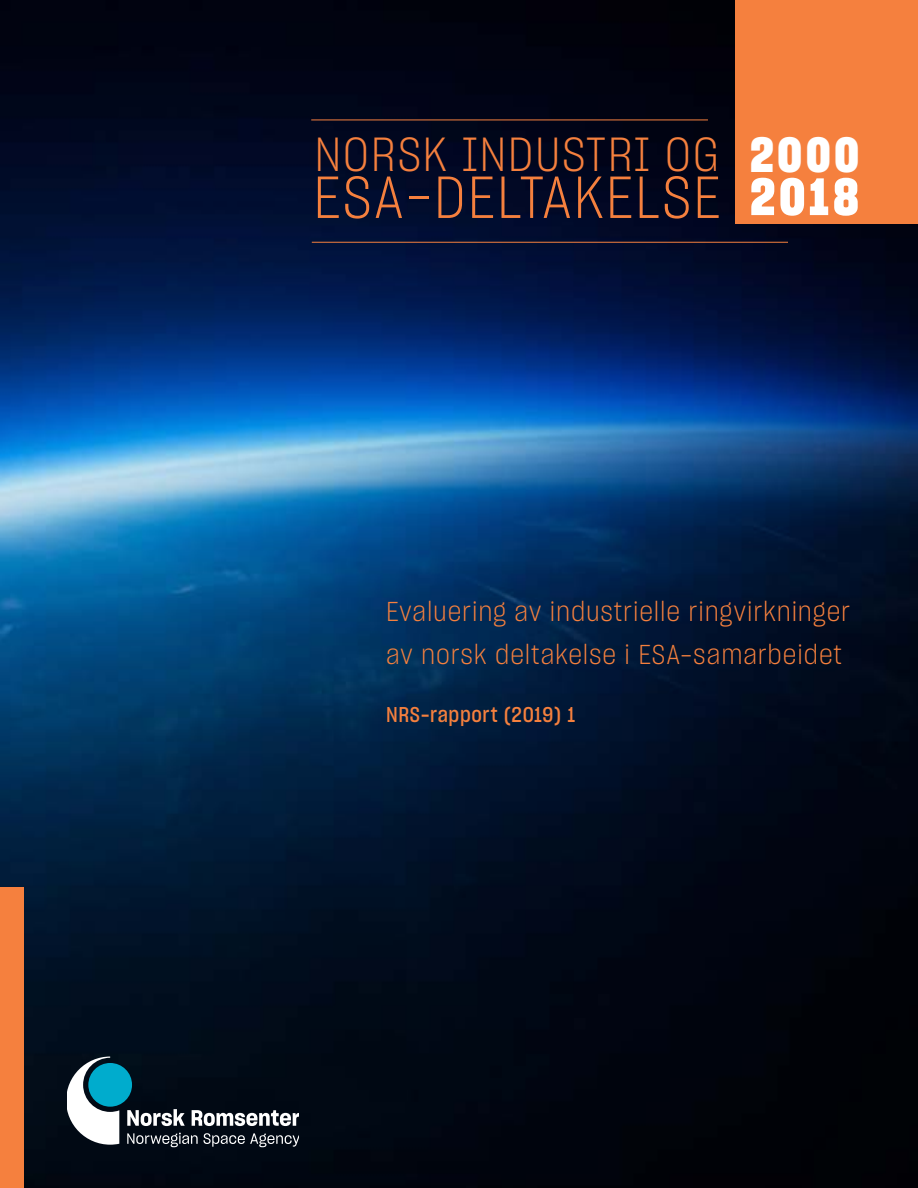
<style>
.page{position:relative;width:918px;height:1188px;background:#fff}
.page>*{position:absolute;margin:0;border:0;box-sizing:border-box;transform-origin:0 0}
.t1{font:58.5px "Sharp Grotesk Light 16";letter-spacing:.03em;color:#f5803e}
.t2{font:51px "Sharp Grotesk Bold 16";color:#fff}
.t3{font:48px "Sharp Grotesk Bold 16";color:#fff}
.t4{font:47.25px "Sharp Grotesk Light 16";letter-spacing:.03em;color:#f5803e}
.t5{font:27px/42.8px "Sharp Grotesk Light 16";letter-spacing:.03em;color:#f5803e}
.t6{font:21px "Sharp Grotesk Medium 16";letter-spacing:.03em;color:#f5803e}
</style>
<div class="page">
<img style="left:0;top:0;width:918px;height:1188px">
<div style="left:0;top:888px;width:23px;height:300px;background:#f5803e"></div>
<hr style="left:311px;top:120px;width:397px;height:1px;background:#f5803e">
<hr style="left:312px;top:242px;width:476px;height:1px;background:#f5803e">
<div style="left:735px;top:0;width:183px;height:223px;background:#f5803e"></div>
<svg style="left:68px;top:1057px;width:51px;height:88px"></svg>
<div style="left:88px;top:1063px;width:44px;height:44px;background:#00accd;border-radius:50%"></div>
<svg style="left:127px;top:1109px;width:58px;height:17px"></svg>
<svg style="left:192px;top:1110px;width:107px;height:16px"></svg>
<svg style="left:127px;top:1133px;width:172px;height:14px;background:#3d434b"></svg>
<h3 class="t4" style="left:314px;top:121px;width:406px">NORSK INDUSTRI OG</h3>
<h1 class="t1" style="left:313px;top:156px;width:409px">ESA-DELTAKELSE</h1>
<h3 class="t3" style="left:750px;top:122px;width:111px">2000</h3>
<h2 class="t2" style="left:750px;top:161px;width:110px">2018</h2>
<p class="t5" style="left:386px;top:590px;width:466px">Evaluering av industrielle ringvirkninger av norsk deltakelse i ESA-samarbeidet</p>
<p class="t6" style="left:386px;top:700px;width:191px">NRS-rapport (2019) 1</p>
</div>
